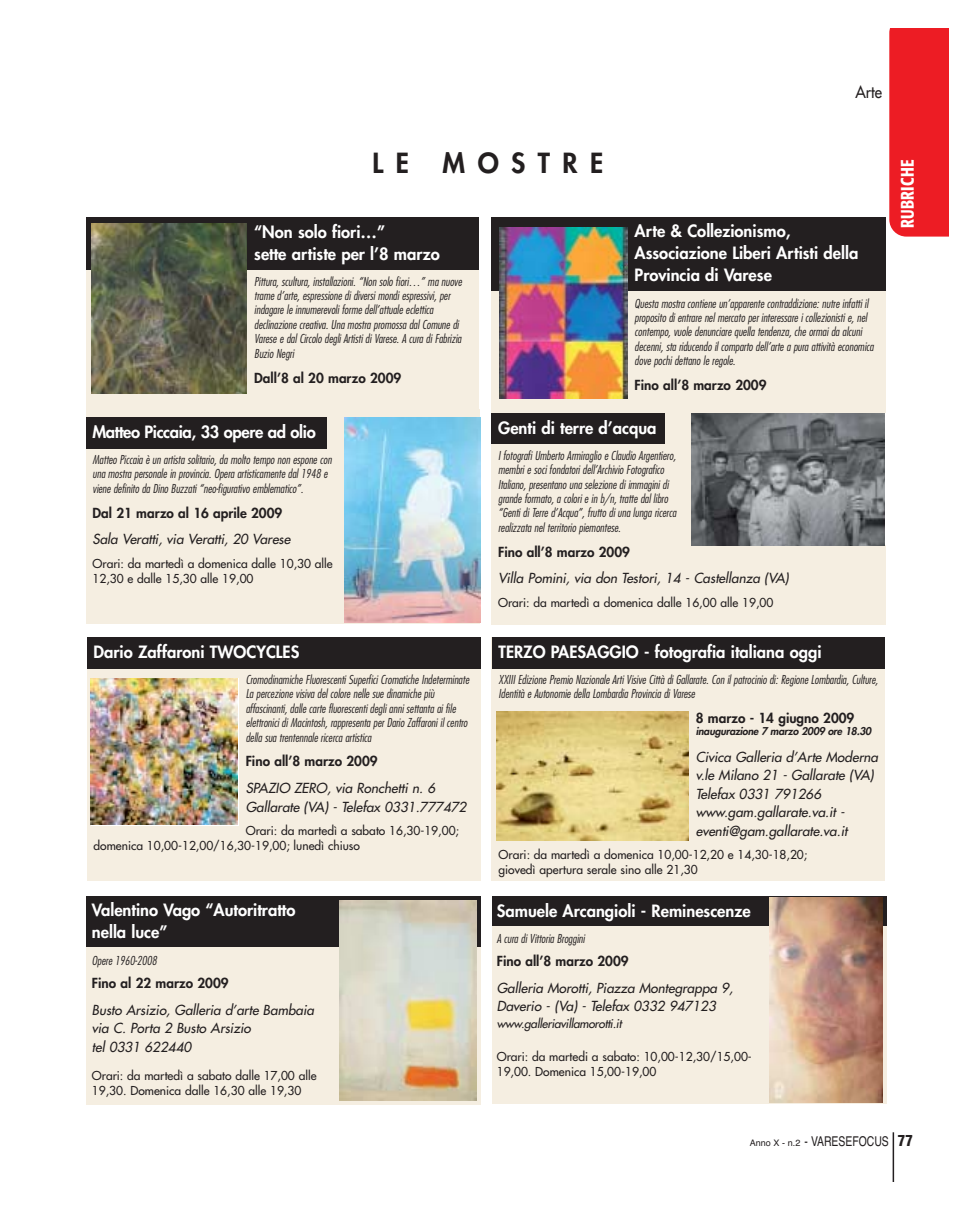
<style>
.page{position:relative;width:977px;height:1211px;background:#fff}
.page>*{position:absolute;margin:0;border:0;box-sizing:border-box;transform-origin:0 0}
.t1{font:800 27px "Futura";letter-spacing:.46em;color:#231f20}
.t2{font:500 condensed 18px "Formata";letter-spacing:.02em;color:#fff;scale:.9 1}
.t3{font:800 16.5px/21.9px "Futura";color:#fff}
.t4{font:800 16.5px "Futura";letter-spacing:-.025em;color:#fff}
.t5{font:16.5px "Futura";color:#231f20;scale:.9 1}
.t6{font:italic 13.5px/18.5px "Futura";color:#231f20}
.t7{font:800 13.5px "Futura";color:#231f20}
.t8{font:13.5px "Helvetica";color:#231f20;scale:.77 1}
.t9{font:italic 300 condensed 12px/14.4px "Futura";color:#231f20}
.t10{font:12px/15px "Futura";color:#231f20}
.t11{font:italic 12px "Futura";color:#231f20}
.t12{font:italic 800 10.5px "Futura";color:#231f20}
.s1{font-size:9px}
.s2{font-weight:900;font-stretch:condensed;font-size:15px}
</style>
<div class="page">
<div style="left:491px;top:896px;width:395px;height:207px;background:#f5eee1"></div>
<div style="left:492px;top:896px;width:394px;height:30px;background:#231f20"></div>
<img style="left:769px;top:897px;width:113px;height:205px">
<div style="left:86px;top:895px;width:395px;height:209px;background:#f5eee1"></div>
<div style="left:86px;top:896px;width:395px;height:50px;background:#231f20"></div>
<img style="left:339px;top:900px;width:137px;height:200px">
<hr style="left:892px;top:1132px;width:2px;height:49px;background:#231f20">
<div style="left:889px;top:28px;width:59px;height:208px;background:#ed1c24"></div>
<div style="left:86px;top:217px;width:392px;height:195px;background:#f5eee1"></div>
<div style="left:86px;top:217px;width:392px;height:53px;background:#231f20"></div>
<div style="left:86px;top:409px;width:393px;height:215px;background:#f5eee1"></div>
<div style="left:86px;top:417px;width:241px;height:32px;background:#231f20"></div>
<div style="left:87px;top:637px;width:393px;height:243px;background:#f5eee1"></div>
<div style="left:87px;top:637px;width:393px;height:32px;background:#231f20"></div>
<div style="left:491px;top:217px;width:395px;height:197px;background:#f5eee1"></div>
<div style="left:491px;top:217px;width:395px;height:74px;background:#231f20"></div>
<div style="left:491px;top:413px;width:395px;height:212px;background:#f5eee1"></div>
<div style="left:491px;top:413px;width:174px;height:31px;background:#231f20"></div>
<img style="left:691px;top:413px;width:194px;height:132px">
<img style="left:344px;top:418px;width:136px;height:204px">
<img style="left:91px;top:678px;width:146px;height:146px">
<div style="left:492px;top:637px;width:392px;height:243px;background:#f5eee1"></div>
<div style="left:492px;top:637px;width:392px;height:32px;background:#231f20"></div>
<img style="left:496px;top:712px;width:192px;height:128px">
<img style="left:91px;top:224px;width:156px;height:170px">
<img style="left:500px;top:227px;width:127px;height:171px">
<h3 class="t5" style="left:855px;top:84px;width:31px">Arte</h3>
<h1 class="t1" style="left:372px;top:150px;width:232px">LE MOSTRE</h1>
<h3 class="t3" style="left:254px;top:222px;width:187px">“Non solo fiori…”<br>sette artiste per l’8 marzo</h3>
<p class="t9" style="left:254px;top:275px;width:211px">Pittura, scultura, installazioni. “Non solo fiori…” ma nuove trame d’arte, espressione di diversi mondi espressivi, per indagare le innumerevoli forme dell’attuale eclettica declinazione creativa. Una mostra promossa dal Comune di Varese e dal Circolo degli Artisti di Varese. A cura di Fabrizia Buzio Negri</p>
<p class="t7" style="left:254px;top:371px;width:148px">Dall’8 al 20 marzo 2009</p>
<h3 class="t4" style="left:93px;top:424px;width:225px">Matteo Piccaia, 33 opere ad olio</h3>
<p class="t9" style="left:93px;top:453px;width:242px">Matteo Piccaia è un artista solitario, da molto tempo non espone con una mostra personale in provincia. Opera artisticamente dal 1948 e viene definito da Dino Buzzati “neo-figurativo emblematico”.</p>
<p class="t7" style="left:93px;top:506px;width:191px">Dal 21 marzo al 16 aprile 2009</p>
<p class="t6" style="left:93px;top:531px;width:202px">Sala Veratti, via Veratti, 20 Varese</p>
<p class="t10" style="left:93px;top:557px;width:242px">Orari: da martedì a domenica dalle 10,30 alle<br>12,30 e dalle 15,30 alle 19,00</p>
<h3 class="t3" style="left:94px;top:642px;width:207px">Dario Zaffaroni TWOCYCLES</h3>
<p class="t9" style="left:246px;top:673px;width:227px">Cromodinamiche Fluorescenti Superfici Cromatiche Indeterminate La percezione visiva del colore nelle sue dinamiche più affascinanti, dalle carte fluorescenti degli anni settanta ai file elettronici di Macintosh, rappresenta per Dario Zaffaroni il centro della sua trentennale ricerca artistica</p>
<p class="t7" style="left:246px;top:755px;width:133px">Fino all’8 marzo 2009</p>
<p class="t6" style="left:246px;top:780px;width:225px">SPAZIO ZERO, via Ronchetti n. 6<br>Gallarate (VA) - Telefax 0331.777472</p>
<p class="t10" style="left:94px;top:824px;width:367px;text-indent:152px">Orari: da martedì a sabato 16,30-19,00; domenica 10,00-12,00/16,30-19,00; lunedì chiuso</p>
<h3 class="t3" style="left:92px;top:900px;width:205px">Valentino Vago “Autoritratto nella luce”</h3>
<p class="t9" style="left:92px;top:953px;width:68px">Opere 1960-2008</p>
<p class="t7" style="left:92px;top:976px;width:138px">Fino al 22 marzo 2009</p>
<p class="t6" style="left:92px;top:1001px;width:226px">Busto Arsizio, Galleria d’arte Bambaia via C. Porta 2 Busto Arsizio<br>tel 0331 622440</p>
<p class="t10" style="left:92px;top:1068px;width:226px">Orari: da martedì a sabato dalle 17,00 alle<br>19,30. Domenica dalle 16,30 alle 19,30</p>
<h3 class="t3" style="left:634px;top:222px;width:225px">Arte &amp; Collezionismo,<br>Associazione Liberi Artisti della<br>Provincia di Varese</h3>
<p class="t9" style="left:634px;top:297px;width:242px">Questa mostra contiene un’apparente contraddizione: nutre infatti il proposito di entrare nel mercato per interessare i collezionisti e, nel contempo, vuole denunciare quella tendenza, che ormai da alcuni decenni, sta riducendo il comparto dell’arte a pura attività economica dove pochi dettano le regole.</p>
<p class="t7" style="left:634px;top:378px;width:133px">Fino all’8 marzo 2009</p>
<h3 class="t3" style="left:498px;top:418px;width:160px">Genti di terre d’acqua</h3>
<p class="t9" style="left:498px;top:449px;width:181px">I fotografi Umberto Armiraglio e Claudio Argentiero, membri e soci fondatori dell’Archivio Fotografico Italiano, presentano una selezione di immagini di grande formato, a colori e in b/n, tratte dal libro “Genti di Terre d’Acqua”, frutto di una lunga ricerca realizzata nel territorio piemontese.</p>
<p class="t7" style="left:498px;top:545px;width:133px">Fino all’8 marzo 2009</p>
<p class="t6" style="left:498px;top:570px;width:295px">Villa Pomini, via don Testori, 14 - Castellanza (VA)</p>
<p class="t10" style="left:498px;top:596px;width:277px">Orari: da martedì a domenica dalle 16,00 alle 19,00</p>
<h3 class="t3" style="left:498px;top:642px;width:324px">TERZO PAESAGGIO - fotografia italiana oggi</h3>
<p class="t9" style="left:498px;top:673px;width:383px">XXIII Edizione Premio Nazionale Arti Visive Città di Gallarate. Con il patrocinio di: Regione Lombardia, Culture,<br>Identità e Autonomie della Lombardia Provincia di Varese</p>
<p class="t7" style="left:695px;top:711px;width:160px">8 marzo - 14 giugno 2009</p>
<p class="t12" style="left:695px;top:726px;width:179px">inaugurazione 7 marzo 2009 ore 18.30</p>
<p class="t6" style="left:695px;top:748px;width:186px">Civica Galleria d’Arte Moderna v.le Milano 21 - Gallarate (VA)<br>Telefax 0331 791266 www.gam.gallarate.va.it - eventi@gam.gallarate.va.it</p>
<p class="t10" style="left:498px;top:848px;width:310px">Orari: da martedì a domenica 10,00-12,20 e 14,30-18,20; giovedì apertura serale sino alle 21,30</p>
<h3 class="t3" style="left:497px;top:900px;width:255px">Samuele Arcangioli - Reminescenze</h3>
<p class="t9" style="left:497px;top:932px;width:91px">A cura di Vittoria Broggini</p>
<p class="t7" style="left:497px;top:954px;width:133px">Fino all’8 marzo 2009</p>
<p class="t6" style="left:497px;top:979px;width:240px">Galleria Morotti, Piazza Montegrappa 9,<br>Daverio - (Va) - Telefax 0332 947123</p>
<p class="t11" style="left:497px;top:1018px;width:128px">www.galleriavillamorotti.it</p>
<p class="t10" style="left:497px;top:1050px;width:257px">Orari: da martedi a sabato: 10,00-12,30/15,00-<br>19,00. Domenica 15,00-19,00</p>
<h2 class="t2" style="left:899px;top:228px;width:77px;rotate:-90deg">RUBRICHE</h2>
<p class="t8" style="left:749px;top:1136px;width:213px"><span class="s1">Anno X - n.2</span> - VARESEFOCUS <span class="s2">77</span></p>
</div>
